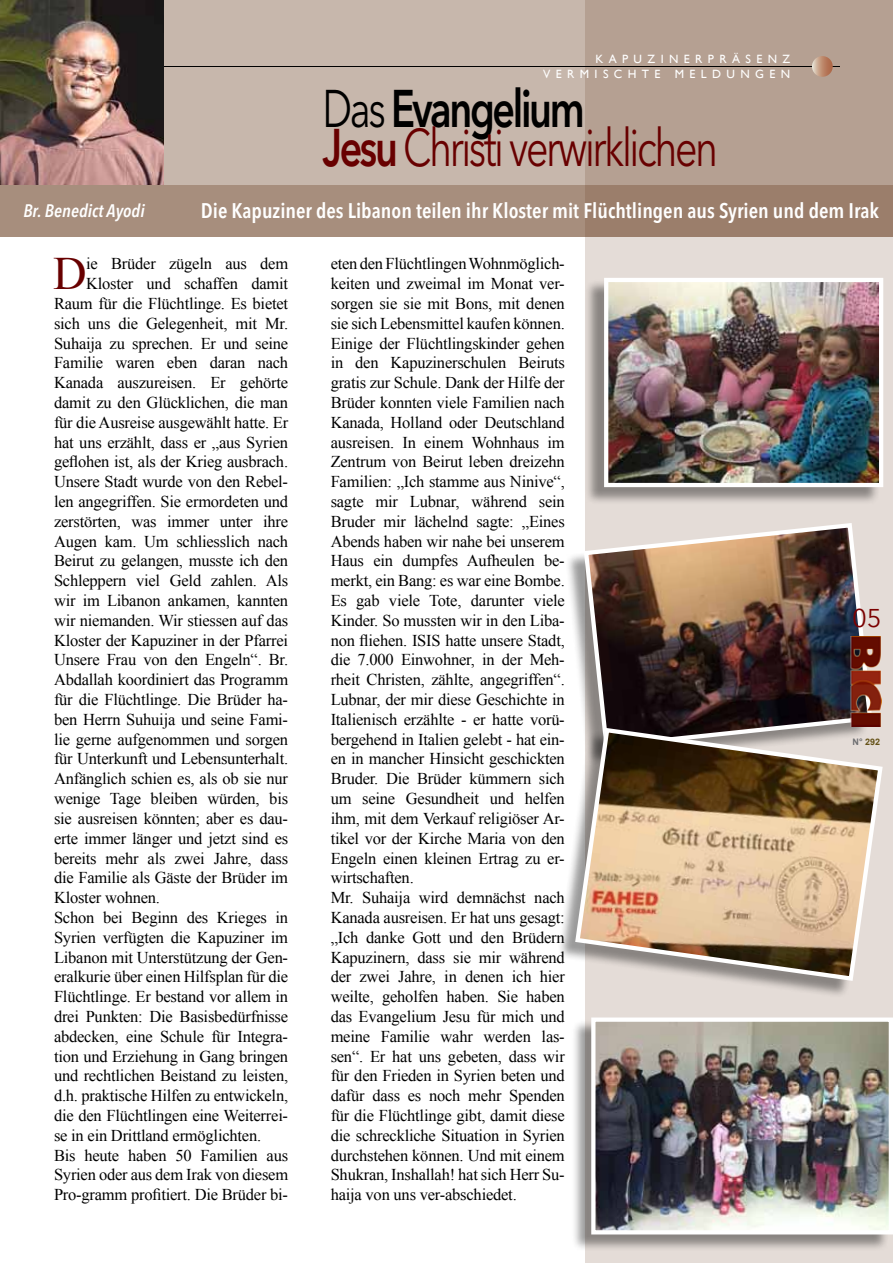
<style>
.page{position:relative;width:893px;height:1263px;background:#fff}
.page>*{position:absolute;margin:0;border:0;box-sizing:border-box;transform-origin:0 0}
.t1{font:52.5px/39px "Avenir Next LT Pro";letter-spacing:-.06em;color:#680000;scale:.75 1}
.t2{font:46.35px "Times New Roman";color:#680000}
.t3{font:25.5px "Avenir Next LT Pro";color:#7b0000}
.t4{font:600 condensed 21px "Avenir Next LT Pro";color:#fff}
.t5{font:italic 600 condensed 18px "Avenir Next LT Pro";color:#fff}
.t6{font:16.5px/19.8px "Times New Roman";letter-spacing:-.015em;color:#000}
.t7{font:12px/15.1px "Gill Sans";letter-spacing:.45em;color:#fff}
.t8{font:700 9px "Arial";color:#655217}
.s1{color:#000}
.s2{font-weight:600;color:#000}
.s3{font-weight:600}
.s4{color:#6d6e71}
</style>
<div class="page">
<div style="left:585px;top:0;width:308px;height:1263px;background:#e4dcd7"></div>
<svg style="left:164px;top:0;width:729px;height:185px;background:#beaca0"></svg>
<hr style="left:55px;top:67px;width:785px;height:1px;background:#000">
<svg style="left:812px;top:56px;width:21px;height:21px"></svg>
<div style="left:0;top:185px;width:893px;height:51px;background:linear-gradient(to right,#ab9383,#9b7e6b)"></div>
<img style="left:0;top:0;width:164px;height:185px">
<div style="left:584px;top:279px;width:296px;height:226px;background:#000;opacity:.4"></div>
<img style="left:609px;top:283px;width:269px;height:199px">
<div style="left:604px;top:278px;width:279px;height:209px;border:4px solid #fff"></div>
<div style="left:564px;top:524px;width:304px;height:241px;background:#000;opacity:.4"></div>
<img style="left:581px;top:523px;width:294px;height:202px">
<img style="left:846px;top:637px;width:35px;height:88px">
<div style="left:556px;top:729px;width:323px;height:269px;background:#000;opacity:.4"></div>
<svg style="left:573px;top:725px;width:310px;height:258px;background:#b59e84"></svg>
<div style="left:572px;top:1019px;width:318px;height:233px;background:#000;opacity:.4"></div>
<img style="left:596px;top:1022px;width:292px;height:207px">
<div style="left:591px;top:1017px;width:302px;height:217px;border:4px solid #fff"></div>
<p class="t7" style="left:543px;top:51px;width:249px;text-indent:52px">KAPUZINERPRÄSENZ<br>VERMISCH</p>
<p class="t7" style="left:642px;top:66px;width:150px">TE MELDUNGEN</p>
<h1 class="t1" style="left:322px;top:89px;width:529px"><span class="s1">Das</span> <span class="s2">Evangelium<br></span><span class="s3">Jesu</span> Christi verwirklichen</h1>
<p class="t5" style="left:23px;top:200px;width:123px">Br. Benedict Ayodi</p>
<p class="t4" style="left:201px;top:198px;width:680px">Die Kapuziner des Libanon teilen ihr Kloster mit Flüchtlingen aus Syrien und dem Irak</p>
<h2 class="t2" style="left:53px;top:243px;width:35px">D</h2>
<p class="t6" style="left:86px;top:254px;width:204px">ie Brüder zügeln aus dem</p>
<p class="t6" style="left:331px;top:254px;width:236px">eten den Flüchtlingen Wohnmöglich&shy;keiten und zweimal im Monat ver&shy;sorgen sie sie mit Bons, mit denen sie sich Lebensmittel kaufen können.<br>Einige der Flüchtlingskinder gehen in den Kapuzinerschulen Beiruts gratis zur Schule. Dank der Hilfe der Brüder konnten viele Familien nach Kanada, Holland oder Deutschland ausreisen. In einem Wohnhaus im Zentrum von Beirut leben dreizehn Familien: „Ich stamme aus Ninive“, sagte mir Lubnar, während sein Bruder mir lächelnd sagte: „Eines Abends haben wir nahe bei unserem Haus ein dumpfes Aufheulen be&shy;merkt, ein Bang: es war eine Bombe.<br>Es gab viele Tote, darunter viele Kinder. So mussten wir in den Liba&shy;non fliehen. ISIS hatte unsere Stadt, die 7.000 Einwohner, in der Meh&shy;rheit Christen, zählte, angegriffen“.<br>Lubnar, der mir diese Geschichte in Italienisch erzählte - er hatte vorü&shy;bergehend in Italien gelebt - hat ein&shy;en in mancher Hinsicht geschickten Bruder. Die Brüder kümmern sich um seine Gesundheit und helfen ihm, mit dem Verkauf religiöser Ar&shy;tikel vor der Kirche Maria von den Engeln einen kleinen Ertrag zu er&shy;wirtschaften.<br>Mr. Suhaija wird demnächst nach Kanada ausreisen. Er hat uns gesagt: „Ich danke Gott und den Brüdern Kapuzinern, dass sie mir während der zwei Jahre, in denen ich hier weilte, geholfen haben. Sie haben das Evangelium Jesu für mich und meine Familie wahr werden las&shy;sen“. Er hat uns gebeten, dass wir für den Frieden in Syrien beten und dafür dass es noch mehr Spenden für die Flüchtlinge gibt, damit diese die schreckliche Situation in Syrien durchstehen können. Und mit einem Shukran, Inshallah! hat sich Herr Su&shy;haija von uns ver-abschiedet.</p>
<p class="t6" style="left:86px;top:274px;width:204px">Kloster und schaffen damit</p>
<p class="t6" style="left:54px;top:293px;width:236px">Raum für die Flüchtlinge. Es bietet</p>
<p class="t6" style="left:54px;top:313px;width:236px">sich uns die Gelegenheit, mit Mr.</p>
<p class="t6" style="left:54px;top:333px;width:236px">Suhaija zu sprechen. Er und seine</p>
<p class="t6" style="left:54px;top:353px;width:236px">Familie waren eben daran nach</p>
<p class="t6" style="left:54px;top:373px;width:236px">Kanada auszureisen. Er gehörte</p>
<p class="t6" style="left:54px;top:392px;width:236px">damit zu den Glücklichen, die man</p>
<p class="t6" style="left:54px;top:412px;width:236px">für die Ausreise ausgewählt hatte. Er</p>
<p class="t6" style="left:54px;top:432px;width:236px">hat uns erzählt, dass er „aus Syrien</p>
<p class="t6" style="left:54px;top:452px;width:236px">geflohen ist, als der Krieg ausbrach.</p>
<p class="t6" style="left:54px;top:472px;width:236px">Unsere Stadt wurde von den Rebel-</p>
<p class="t6" style="left:54px;top:491px;width:236px">len angegriffen. Sie ermordeten und</p>
<p class="t6" style="left:54px;top:511px;width:236px">zerstörten, was immer unter ihre</p>
<p class="t6" style="left:54px;top:531px;width:236px">Augen kam. Um schliesslich nach</p>
<p class="t6" style="left:54px;top:551px;width:236px">Beirut zu gelangen, musste ich den</p>
<p class="t6" style="left:54px;top:571px;width:236px">Schleppern viel Geld zahlen. Als</p>
<p class="t6" style="left:54px;top:590px;width:236px">wir im Libanon ankamen, kannten</p>
<p class="t6" style="left:54px;top:610px;width:236px">wir niemanden. Wir stiessen auf das</p>
<p class="t6" style="left:54px;top:630px;width:236px">Kloster der Kapuziner in der Pfarrei</p>
<p class="t6" style="left:54px;top:650px;width:236px">Unsere Frau von den Engeln“. Br.</p>
<p class="t6" style="left:54px;top:670px;width:236px">Abdallah koordiniert das Programm</p>
<p class="t6" style="left:54px;top:689px;width:236px">für die Flüchtlinge. Die Brüder ha-</p>
<p class="t6" style="left:54px;top:709px;width:236px">ben Herrn Suhuija und seine Fami-</p>
<p class="t6" style="left:54px;top:729px;width:236px">lie gerne aufgenommen und sorgen</p>
<p class="t6" style="left:54px;top:749px;width:236px">für Unterkunft und Lebensunterhalt.</p>
<p class="t6" style="left:54px;top:769px;width:236px">Anfänglich schien es, als ob sie nur</p>
<p class="t6" style="left:54px;top:788px;width:236px">wenige Tage bleiben würden, bis</p>
<p class="t6" style="left:54px;top:808px;width:236px">sie ausreisen könnten; aber es dau-</p>
<p class="t6" style="left:54px;top:828px;width:236px">erte immer länger und jetzt sind es</p>
<p class="t6" style="left:54px;top:848px;width:236px">bereits mehr als zwei Jahre, dass</p>
<p class="t6" style="left:54px;top:868px;width:236px">die Familie als Gäste der Brüder im</p>
<p class="t6" style="left:54px;top:887px;width:108px">Kloster wohnen.</p>
<p class="t6" style="left:54px;top:907px;width:236px">Schon bei Beginn des Krieges in</p>
<p class="t6" style="left:54px;top:927px;width:236px">Syrien verfügten die Kapuziner im</p>
<p class="t6" style="left:54px;top:947px;width:236px">Libanon mit Unterstützung der Gen-</p>
<p class="t6" style="left:54px;top:967px;width:236px">eralkurie über einen Hilfsplan für die</p>
<p class="t6" style="left:54px;top:986px;width:236px">Flüchtlinge. Er bestand vor allem in</p>
<p class="t6" style="left:54px;top:1006px;width:236px">drei Punkten: Die Basisbedürfnisse</p>
<p class="t6" style="left:54px;top:1026px;width:236px">abdecken, eine Schule für Integra-</p>
<p class="t6" style="left:54px;top:1046px;width:236px">tion und Erziehung in Gang bringen</p>
<p class="t6" style="left:54px;top:1066px;width:236px">und rechtlichen Beistand zu leisten,</p>
<p class="t6" style="left:54px;top:1085px;width:236px">d.h. praktische Hilfen zu entwickeln,</p>
<p class="t6" style="left:54px;top:1105px;width:236px">die den Flüchtlingen eine Weiterrei-</p>
<p class="t6" style="left:54px;top:1125px;width:209px">se in ein Drittland ermöglichten.</p>
<p class="t6" style="left:54px;top:1145px;width:236px">Bis heute haben 50 Familien aus</p>
<p class="t6" style="left:54px;top:1165px;width:236px">Syrien oder aus dem Irak von diesem</p>
<p class="t6" style="left:54px;top:1184px;width:236px">Pro-gramm profitiert. Die Brüder bi-</p>
<h3 class="t3" style="left:852px;top:603px;width:31px">05</h3>
<p class="t8" style="left:852px;top:736px;width:29px"><span class="s4">N°</span> 292</p>
</div>
